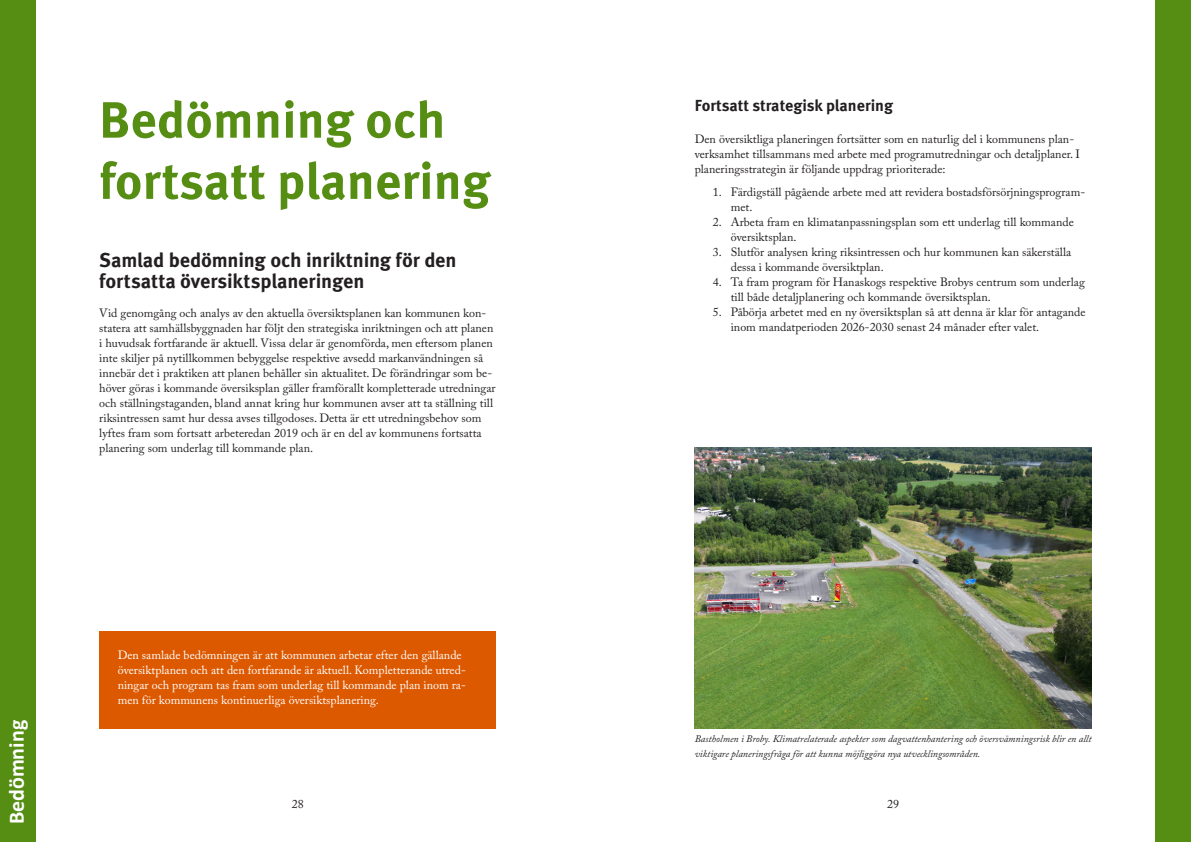
<style>
.page{position:relative;width:1191px;height:842px;background:#fff}
.page>*{position:absolute;margin:0;border:0;box-sizing:border-box;transform-origin:0 0}
.t1{font:700 51px/61.2px "Meta OT";color:#568e14}
.t2{font:700 22px "Calibri";color:#fff}
.t3{font:700 20px/21.6px "Meta OT";letter-spacing:-.01em;color:#231f20}
.t4{font:700 16px "Meta OT";color:#231f20}
.t5{font:12px/15px "Adobe Caslon Pro";color:#231f20}
.t6{font:12px/15px "Adobe Caslon Pro";color:#fff}
.t7{font:italic 10px/15px "Adobe Caslon Pro";color:#231f20}
</style>
<div class="page">
<div style="left:0;top:0;width:35px;height:842px;background:#568e14"></div>
<div style="left:1155px;top:0;width:36px;height:842px;background:#568e14"></div>
<img style="left:694px;top:448px;width:397px;height:281px">
<div style="left:99px;top:631px;width:397px;height:98px;background:#dd5900"></div>
<h1 class="t1" style="left:99px;top:90px;width:393px">Bedömning och fortsatt planering</h1>
<h3 class="t3" style="left:99px;top:249px;width:359px">Samlad bedömning och inriktning för den fortsatta översiktsplaneringen</h3>
<p class="t5" style="left:99px;top:306px;width:398px">Vid genomgång och analys av den aktuella översiktsplanen kan kommunen kon&shy;statera att samhällsbyggnaden har följt den strategiska inriktningen och att planen i huvudsak fortfarande är aktuell. Vissa delar är genomförda, men eftersom planen inte skiljer på nytillkommen bebyggelse respektive avsedd markanvändningen så innebär det i praktiken att planen behåller sin aktualitet. De förändringar som be&shy;höver göras i kommande översiksplan gäller framförallt kompletterade utredningar och ställningstaganden, bland annat kring hur kommunen avser att ta ställning till riksintressen samt hur dessa avses tillgodoses. Detta är ett utredningsbehov som lyftes fram som fortsatt arbeteredan 2019 och är en del av kommunens fortsatta planering som underlag till kommande plan.</p>
<h3 class="t4" style="left:694px;top:96px;width:200px">Fortsatt strategisk planering</h3>
<p class="t5" style="left:694px;top:132px;width:387px">Den översiktliga planeringen fortsätter som en naturlig del i kommunens plan&shy;verksamhet tillsammans med arbete med programutredningar och detaljplaner. I planeringsstrategin är följande uppdrag prioriterade:</p>
<p class="t5" style="left:730px;top:185px;width:356px;text-indent:-18px">1. Färdigställ pågående arbete med att revidera bostadsförsörjningsprogram&shy;met.</p>
<p class="t5" style="left:730px;top:215px;width:344px;text-indent:-18px">2. Arbeta fram en klimatanpassningsplan som ett underlag till kommande översiktsplan.</p>
<p class="t5" style="left:730px;top:245px;width:342px;text-indent:-18px">3. Slutför analysen kring riksintressen och hur kommunen kan säkerställa dessa i kommande översiktplan.</p>
<p class="t5" style="left:730px;top:275px;width:356px;text-indent:-18px">4. Ta fram program för Hanaskogs respektive Brobys centrum som underlag till både detaljplanering och kommande översiktsplan.</p>
<p class="t5" style="left:730px;top:305px;width:356px;text-indent:-18px">5. Påbörja arbetet med en ny översiktsplan så att denna är klar för antagande inom mandatperioden 2026-2030 senast 24 månader efter valet.</p>
<h2 class="t2" style="left:1px;top:824px;width:106px;rotate:-90deg">Bedömning</h2>
<p class="t6" style="left:118px;top:648px;width:350px">Den samlade bedömningen är att kommunen arbetar efter den gällande översiktplanen och att den fortfarande är aktuell. Kompletterande utred&shy;ningar och program tas fram som underlag till kommande plan inom ra&shy;men för kommunens kontinuerliga översiktsplanering.</p>
<p class="t7" style="left:694px;top:731px;width:398px">Bastholmen i Broby. Klimatrelaterade aspekter som dagvattenhantering och översvämningsrisk blir en allt viktigare planeringsfråga för att kunna möjliggöra nya utvecklingsområden.</p>
<p class="t5" style="left:292px;top:797px;width:13px">28</p>
<p class="t5" style="left:887px;top:797px;width:13px">29</p>
</div>
